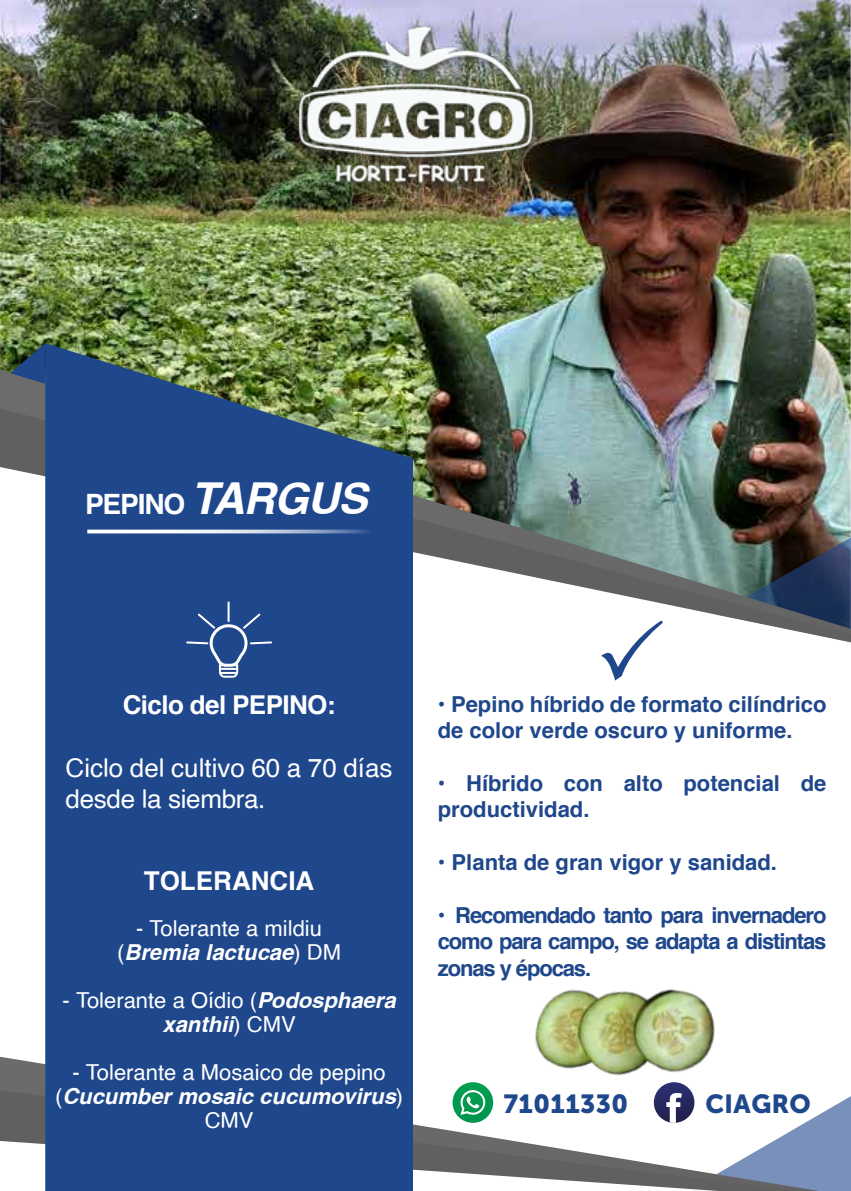
<style>
.page{position:relative;width:851px;height:1191px;background:#fff}
.page>*{position:absolute;margin:0;border:0;box-sizing:border-box;transform-origin:0 0}
.t1{font:700 28px "Helvetica";letter-spacing:-.04em;color:#fff}
.t2{font:26px/31.2px "Helvetica";color:#fff}
.t3{font:700 26px "Helvetica";letter-spacing:-.025em;color:#fff}
.t4{font:26px "Museo Sans Cyrl 900";letter-spacing:.02em;color:#1f478c}
.t5{font:700 26px "Helvetica";color:#fff}
.t6{font:700 22px/26.4px "Helvetica";color:#1f478c}
.t7{font:22px/24px "Helvetica";color:#fff;text-align:center}
.s1{font-style:italic;font-size:44px}
.s2{font-weight:700;font-style:italic}
</style>
<div class="page">
<img style="left:0;top:0;width:850px;height:333px">
<svg style="left:0;top:1056px;width:850px;height:135px"></svg>
<img style="left:0;top:333px;width:850px;height:310px">
<svg style="left:10px;top:343px;width:35px;height:41px"></svg>
<svg style="left:45px;top:343px;width:368px;height:848px;fill:#1f478c"></svg>
<svg style="left:653px;top:1116px;width:41px;height:6px"></svg>
<svg style="left:452px;top:1082px;width:41px;height:40px"></svg>
<svg style="left:458px;top:1090px;width:28px;height:25px"></svg>
<svg style="left:87px;top:529px;width:284px;height:4px"></svg>
<img style="left:257px;top:0;width:336px;height:230px">
<img style="left:514px;top:989px;width:235px;height:127px">
<svg style="left:601px;top:620px;width:61px;height:60px"></svg>
<svg style="left:185px;top:602px;width:88px;height:76px"></svg>
<p class="t1" style="left:85px;top:486px;width:284px">PEPINO <span class="s1">TARGUS</span></p>
<p class="t3" style="left:123px;top:689px;width:214px">Ciclo del PEPINO:</p>
<p class="t2" style="left:66px;top:753px;width:328px">Ciclo del cultivo 60 a 70 días desde la siembra.</p>
<p class="t5" style="left:144px;top:864px;width:172px">TOLERANCIA</p>
<p class="t7" style="left:117px;top:917px;width:225px">- Tolerante a mildiu (<span class="s2">Bremia lactucae</span>) DM</p>
<p class="t7" style="left:63px;top:989px;width:334px">- Tolerante a Oídio (<span class="s2">Podosphaera xanthii</span>) CMV</p>
<p class="t7" style="left:55px;top:1061px;width:349px">- Tolerante a Mosaico de pepino (<span class="s2">Cucumber mosaic cucumovirus</span>)<br>CMV</p>
<p class="t6" style="left:438px;top:690px;width:390px">• Pepino híbrido de formato cilíndrico de color verde oscuro y uniforme.</p>
<p class="t6" style="left:438px;top:769px;width:390px">• Híbrido con alto potencial de productividad.</p>
<p class="t6" style="left:438px;top:848px;width:341px">• Planta de gran vigor y sanidad.</p>
<p class="t6" style="left:438px;top:901px;width:390px;text-align:justify">• Recomendado tanto para invernadero como para campo, se adapta a distintas zonas y épocas.</p>
<p class="t4" style="left:503px;top:1088px;width:126px">71011330</p>
<p class="t4" style="left:705px;top:1088px;width:107px">CIAGRO</p>
</div>
